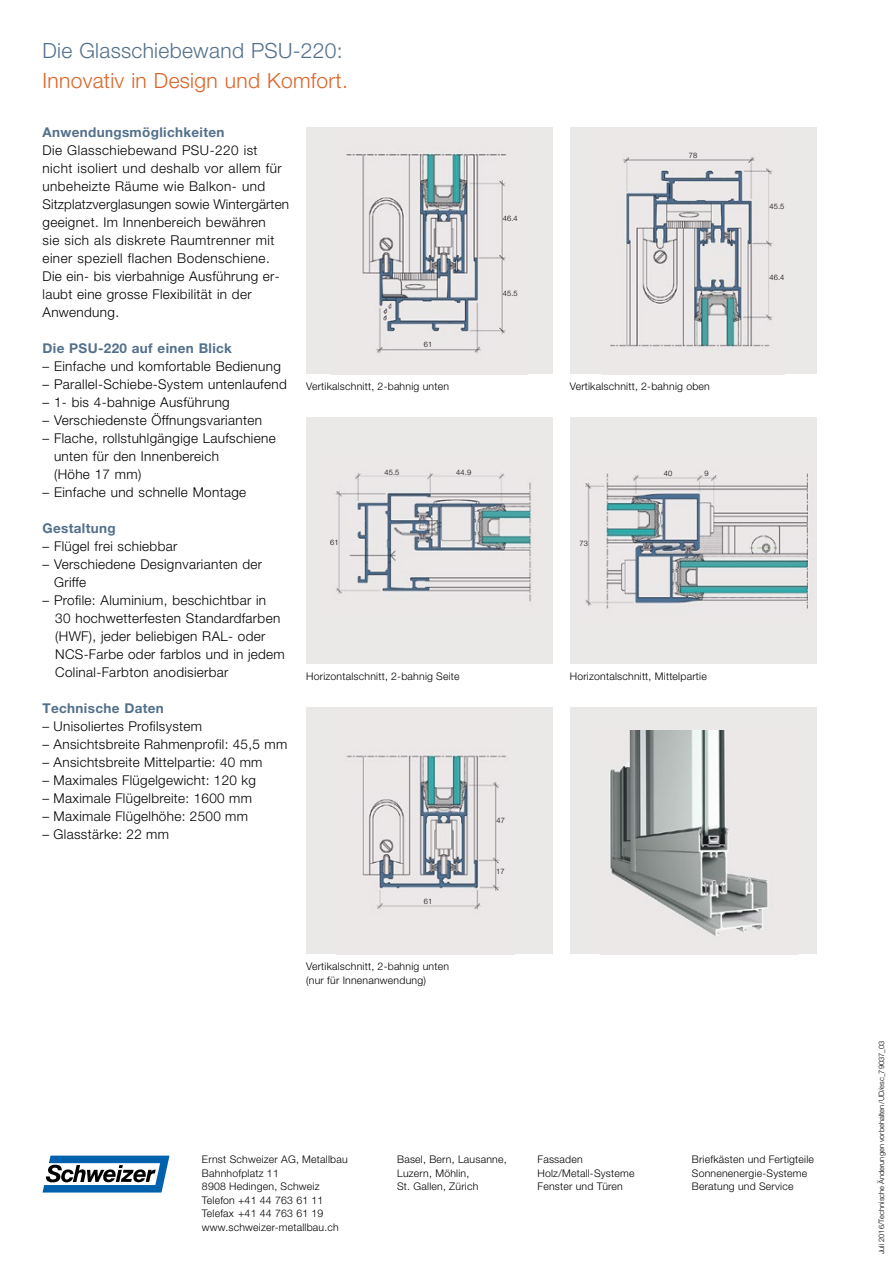
<style>
.page{position:relative;width:893px;height:1263px;background:#fff}
.page>*{position:absolute;margin:0;border:0;box-sizing:border-box;transform-origin:0 0}
.Titel_Orange_Helveti{font:300 21px "Helvetica Neue LT Std";letter-spacing:.015em;color:#dc6428}
.Titel_Orange_Helveti-2{font:300 21px "Helvetica Neue LT Std";letter-spacing:.015em;color:#53708b}
.Lauftext_Helvetica_L{font:300 13.5px/18px "Helvetica Neue LT Std";letter-spacing:.025em;color:#000}
._45_Helvetica_7_9_pt{font:300 13.5px "Helvetica Neue LT Std";letter-spacing:.025em;color:#000}
.Lauftext_Helvetica_L-2{font:700 13.5px "Helvetica Neue LT Std";letter-spacing:.025em;color:#53708b}
.Legende_Light_7_pt_S{font:300 10.5px/13.5px "Helvetica Neue LT Std";letter-spacing:.02em;color:#000}
.Legende_Light_7_pt_S-2{font:300 7.5px "Helvetica Neue LT Std";color:#000}
</style>
<div class="page">
<div style="left:306px;top:128px;width:247px;height:246px;background:#ebe9e8"></div>
<img style="left:346px;top:153px;width:161px;height:200px">
<div style="left:570px;top:128px;width:246px;height:246px;background:#ebe9e8"></div>
<img style="left:610px;top:157px;width:163px;height:191px">
<div style="left:570px;top:417px;width:246px;height:247px;background:#ebe9e8"></div>
<img style="left:585px;top:473px;width:224px;height:136px">
<div style="left:570px;top:707px;width:246px;height:247px;background:#ebe9e8"></div>
<img style="left:609px;top:731px;width:159px;height:205px">
<div style="left:306px;top:417px;width:247px;height:247px;background:#ebe9e8"></div>
<img style="left:335px;top:472px;width:198px;height:130px">
<div style="left:306px;top:707px;width:247px;height:247px;background:#ebe9e8"></div>
<img style="left:346px;top:755px;width:160px;height:155px">
<svg style="left:43px;top:1155px;width:126px;height:37px"></svg>
<p class="Titel_Orange_Helveti-2" style="left:43px;top:37px;width:302px">Die Glasschiebewand PSU-220:</p>
<p class="Titel_Orange_Helveti" style="left:43px;top:67px;width:307px">Innovativ in Design und Komfort.</p>
<p class="Lauftext_Helvetica_L-2" style="left:43px;top:124px;width:184px">Anwendungsmöglichkeiten</p>
<p class="Lauftext_Helvetica_L" style="left:43px;top:141px;width:248px">Die Glasschiebewand PSU-220 ist nicht isoliert und deshalb vor allem für unbeheizte Räume wie Balkon- und Sitzplatzverglasungen sowie Wintergärten geeignet. Im Innenbereich bewähren<br>sie sich als diskrete Raumtrenner mit einer speziell flachen Bodenschiene.<br>Die ein- bis vierbahnige Ausführung er&shy;laubt eine grosse Flexibilität in der Anwendung.</p>
<p class="Lauftext_Helvetica_L-2" style="left:43px;top:340px;width:191px">Die PSU-220 auf einen Blick</p>
<p class="Lauftext_Helvetica_L" style="left:43px;top:357px;width:240px">– Einfache und komfortable Bedienung</p>
<p class="Lauftext_Helvetica_L" style="left:43px;top:375px;width:246px">– Parallel-Schiebe-System untenlaufend</p>
<p class="Lauftext_Helvetica_L" style="left:43px;top:393px;width:189px">– 1- bis 4-bahnige Ausführung</p>
<p class="Lauftext_Helvetica_L" style="left:43px;top:411px;width:221px">– Verschiedenste Öffnungsvarianten</p>
<p class="Lauftext_Helvetica_L" style="left:54px;top:429px;width:223px;text-indent:-12px">– Flache, rollstuhlgängige Laufschiene unten für den Innenbereich<br>(Höhe 17 mm)</p>
<p class="Lauftext_Helvetica_L" style="left:43px;top:483px;width:205px">– Einfache und schnelle Montage</p>
<p class="Lauftext_Helvetica_L-2" style="left:43px;top:520px;width:75px">Gestaltung</p>
<p class="Lauftext_Helvetica_L" style="left:43px;top:537px;width:136px">– Flügel frei schiebbar</p>
<p class="Lauftext_Helvetica_L" style="left:54px;top:555px;width:210px;text-indent:-12px">– Verschiedene Designvarianten der<br>Griffe</p>
<p class="Lauftext_Helvetica_L" style="left:43px;top:591px;width:225px">– Profile: Aluminium, beschichtbar in</p>
<p class="Lauftext_Helvetica_L" style="left:55px;top:609px;width:231px">30 hochwetterfesten Standardfarben (HWF), jeder beliebigen RAL- oder NCS-Farbe oder farblos und in jedem Colinal-Farbton anodisierbar</p>
<p class="Lauftext_Helvetica_L-2" style="left:43px;top:700px;width:123px">Technische Daten</p>
<p class="_45_Helvetica_7_9_pt" style="left:43px;top:718px;width:161px">– Unisoliertes Profilsystem</p>
<p class="_45_Helvetica_7_9_pt" style="left:43px;top:736px;width:246px">– Ansichtsbreite Rahmenprofil: 45,5 mm</p>
<p class="_45_Helvetica_7_9_pt" style="left:43px;top:754px;width:222px">– Ansichtsbreite Mittelpartie: 40 mm</p>
<p class="_45_Helvetica_7_9_pt" style="left:43px;top:772px;width:215px">– Maximales Flügelgewicht: 120 kg</p>
<p class="_45_Helvetica_7_9_pt" style="left:43px;top:790px;width:211px">– Maximale Flügelbreite: 1600 mm</p>
<p class="_45_Helvetica_7_9_pt" style="left:43px;top:808px;width:207px">– Maximale Flügelhöhe: 2500 mm</p>
<p class="_45_Helvetica_7_9_pt" style="left:43px;top:826px;width:128px">– Glasstärke: 22 mm</p>
<p class="Legende_Light_7_pt_S-2" style="left:689px;top:151px;width:10px">78</p>
<p class="Legende_Light_7_pt_S-2" style="left:503px;top:214px;width:17px">46.4</p>
<p class="Legende_Light_7_pt_S-2" style="left:503px;top:289px;width:17px">45.5</p>
<p class="Legende_Light_7_pt_S-2" style="left:424px;top:340px;width:10px">61</p>
<p class="Legende_Light_7_pt_S" style="left:306px;top:379px;width:144px">Vertikalschnitt, 2-bahnig unten</p>
<p class="Legende_Light_7_pt_S" style="left:570px;top:379px;width:142px">Vertikalschnitt, 2-bahnig oben</p>
<p class="Legende_Light_7_pt_S-2" style="left:384px;top:467px;width:17px">45.5</p>
<p class="Legende_Light_7_pt_S-2" style="left:456px;top:467px;width:17px">44.9</p>
<p class="Legende_Light_7_pt_S-2" style="left:664px;top:469px;width:10px">40</p>
<p class="Legende_Light_7_pt_S-2" style="left:705px;top:469px;width:6px">9</p>
<p class="Legende_Light_7_pt_S-2" style="left:330px;top:538px;width:10px">61</p>
<p class="Legende_Light_7_pt_S-2" style="left:579px;top:539px;width:10px">73</p>
<p class="Legende_Light_7_pt_S" style="left:306px;top:669px;width:155px">Horizontalschnitt, 2-bahnig Seite</p>
<p class="Legende_Light_7_pt_S" style="left:570px;top:669px;width:138px">Horizontalschnitt, Mittelpartie</p>
<p class="Legende_Light_7_pt_S-2" style="left:497px;top:816px;width:10px">47</p>
<p class="Legende_Light_7_pt_S-2" style="left:424px;top:896px;width:10px">61</p>
<p class="Legende_Light_7_pt_S" style="left:306px;top:959px;width:144px">Vertikalschnitt, 2-bahnig unten (nur für Innenanwendung)</p>
<p class="Legende_Light_7_pt_S-2" style="left:496px;top:867px;width:10px">17</p>
<p class="Legende_Light_7_pt_S-2" style="left:769px;top:202px;width:17px">45.5</p>
<p class="Legende_Light_7_pt_S-2" style="left:769px;top:273px;width:17px">46.4</p>
<p class="Legende_Light_7_pt_S" style="left:202px;top:1152px;width:147px">Ernst Schweizer AG, Metallbau</p>
<p class="Legende_Light_7_pt_S" style="left:202px;top:1166px;width:78px">Bahnhofplatz 11</p>
<p class="Legende_Light_7_pt_S" style="left:202px;top:1179px;width:119px">8908 Hedingen, Schweiz</p>
<p class="Legende_Light_7_pt_S" style="left:202px;top:1193px;width:123px">Telefon +41 44 763 61 11</p>
<p class="Legende_Light_7_pt_S" style="left:202px;top:1206px;width:123px">Telefax +41 44 763 61 19</p>
<p class="Legende_Light_7_pt_S" style="left:202px;top:1220px;width:138px">www.schweizer-metallbau.ch</p>
<p class="Legende_Light_7_pt_S" style="left:397px;top:1152px;width:111px">Basel, Bern, Lausanne,<br>Luzern, Möhlin,<br>St. Gallen, Zürich</p>
<p class="Legende_Light_7_pt_S" style="left:537px;top:1152px;width:47px">Fassaden</p>
<p class="Legende_Light_7_pt_S" style="left:537px;top:1166px;width:99px">Holz/Metall-Systeme</p>
<p class="Legende_Light_7_pt_S" style="left:537px;top:1179px;width:87px">Fenster und Türen</p>
<p class="Legende_Light_7_pt_S" style="left:692px;top:1152px;width:124px">Briefkästen und Fertigteile</p>
<p class="Legende_Light_7_pt_S" style="left:692px;top:1166px;width:117px">Sonnenenergie-Systeme</p>
<p class="Legende_Light_7_pt_S" style="left:692px;top:1179px;width:103px">Beratung und Service</p>
<p class="Legende_Light_7_pt_S-2" style="left:877px;top:1254px;width:215px;rotate:-90deg">Juli 2016/Technische Änderungen vorbehalten/UD/esc_79037_03</p>
</div>
